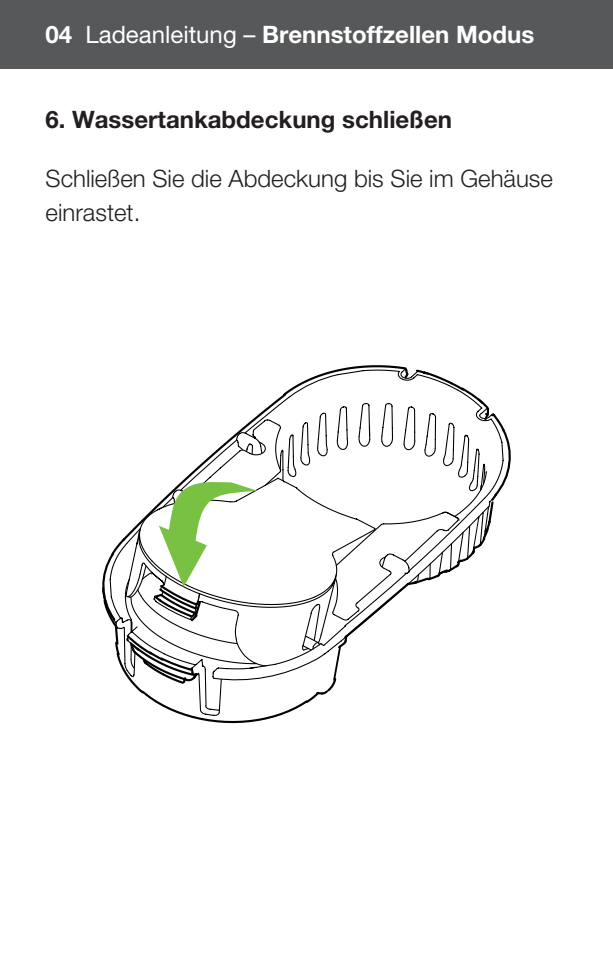
<style>
.page{position:relative;width:613px;height:964px;background:#fff}
.page>*{position:absolute;margin:0;border:0;box-sizing:border-box;transform-origin:0 0}
.t1{font:300 24px/34px "Helvetica Neue LT Pro";color:#231f20}
.t2{font:700 24px "Helvetica Neue LT Pro";color:#fff}
.t3{font:700 24px "Helvetica Neue LT Pro";color:#231f20}
.s1{font-weight:400}
</style>
<div class="page">
<div style="left:0;top:0;width:612px;height:68px;background:#57585a"></div>
<svg style="left:102px;top:367px;width:409px;height:357px"></svg>
<p class="t2" style="left:45px;top:19px;width:490px">04 <span class="s1">Ladeanleitung –</span> Brennstoffzellen Modus</p>
<p class="t3" style="left:45px;top:104px;width:408px">6. Wassertankabdeckung schließen</p>
<p class="t1" style="left:46px;top:161px;width:508px">Schließen Sie die Abdeckung bis Sie im Gehäuse einrastet.</p>
</div>
